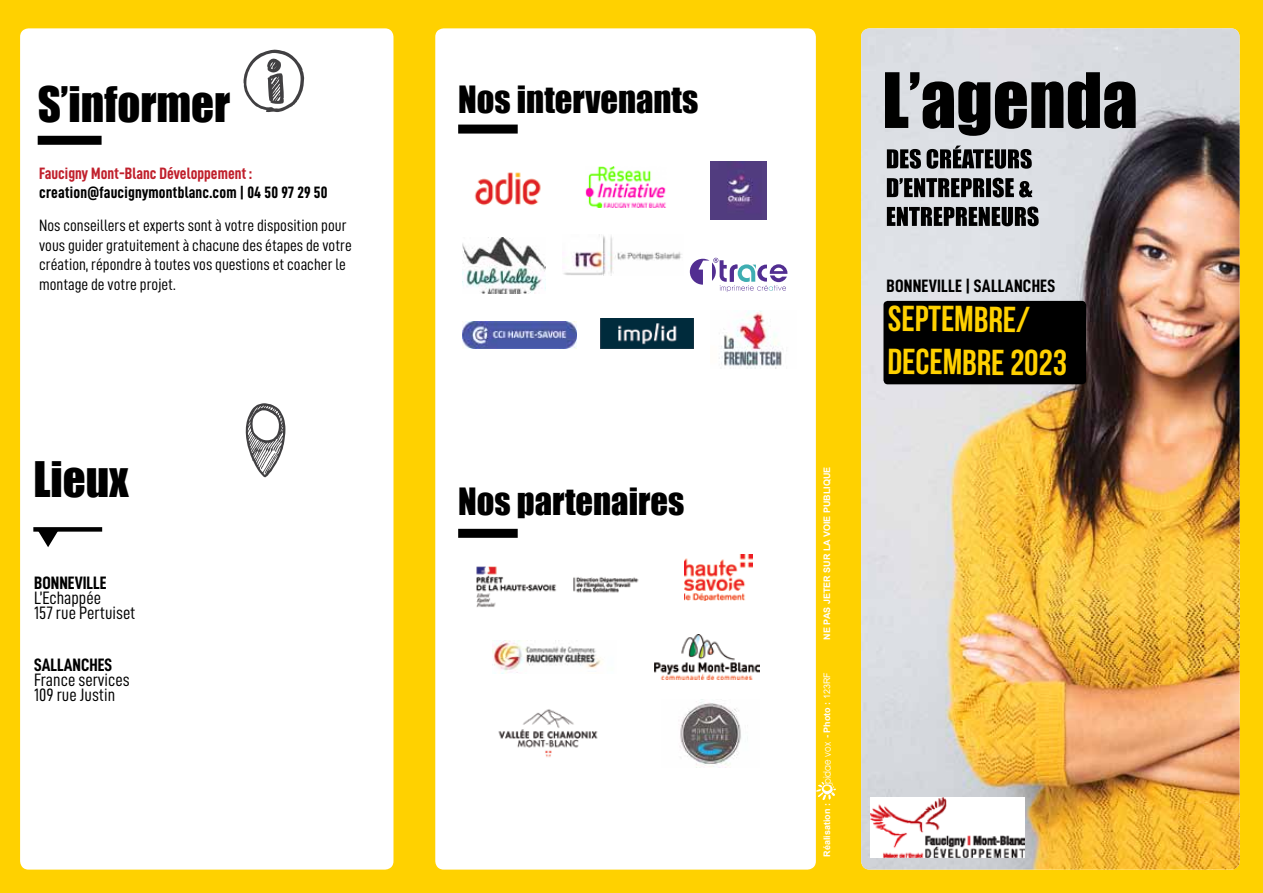
<style>
.page{position:relative;width:1263px;height:893px;background:#ffd100}
.page>*{position:absolute;margin:0;border:0;box-sizing:border-box;transform-origin:0 0}
.t1{font:45px "Impact";color:#000}
.t2{font:700 36px/43.3px "Bebas Neue";letter-spacing:-.01em;color:#ffd100}
.t3{font:34.5px "Impact";color:#000}
.t4{font:18px/15px "D DIN Condensed";color:#000}
.t5{font:18px "D DIN Condensed Bold";letter-spacing:.005em;color:#000}
.t6{font:16.5px/19.5px "D DIN Condensed";color:#000}
.t7{font:16.5px "D DIN Condensed Bold";letter-spacing:.01em;color:#000}
.t8{font:16.5px "D DIN Condensed Bold";color:#c0202c}
.t9{font:100 10.2px "Avant Garde";letter-spacing:.01em;color:#fff}
.t10{font:700 9px "Arial";color:#fff}
.s1{font-weight:400}
.s2{font-size:10.95px}
</style>
<div class="page">
<img style="left:861px;top:28px;width:378px;height:841px">
<svg style="left:885px;top:72px;width:251px;height:64px;background:#626365"></svg>
<svg style="left:887px;top:146px;width:145px;height:23px;background:#5d5e60"></svg>
<svg style="left:887px;top:178px;width:145px;height:20px;background:#525355"></svg>
<svg style="left:887px;top:207px;width:152px;height:19px;background:#404143"></svg>
<div style="left:883px;top:301px;width:203px;height:83px;background:#000;border-radius:4px"></div>
<div style="left:20px;top:28px;width:373px;height:842px;background:#fff;border-radius:9px"></div>
<div style="left:435px;top:28px;width:381px;height:842px;background:#fff;border-radius:9px"></div>
<div style="left:458px;top:125px;width:60px;height:9px;background:#000"></div>
<div style="left:458px;top:529px;width:60px;height:9px;background:#000"></div>
<div style="left:38px;top:136px;width:64px;height:9px;background:#000"></div>
<svg style="left:243px;top:49px;width:62px;height:64px"></svg>
<img style="left:474px;top:172px;width:67px;height:34px">
<img style="left:684px;top:555px;width:68px;height:45px">
<img style="left:601px;top:318px;width:93px;height:31px">
<img style="left:462px;top:322px;width:114px;height:27px">
<img style="left:492px;top:640px;width:111px;height:34px">
<img style="left:585px;top:167px;width:81px;height:41px">
<img style="left:563px;top:235px;width:119px;height:41px">
<img style="left:462px;top:237px;width:83px;height:56px">
<img style="left:719px;top:311px;width:64px;height:57px">
<svg style="left:816px;top:782px;width:20px;height:18px"></svg>
<img style="left:679px;top:699px;width:62px;height:68px">
<img style="left:476px;top:567px;width:163px;height:40px">
<img style="left:498px;top:709px;width:100px;height:48px">
<img style="left:655px;top:635px;width:104px;height:44px">
<svg style="left:690px;top:258px;width:97px;height:34px"></svg>
<img style="left:710px;top:162px;width:57px;height:58px">
<img style="left:871px;top:797px;width:154px;height:60px">
<svg style="left:245px;top:403px;width:40px;height:74px"></svg>
<svg style="left:39px;top:532px;width:19px;height:15px"></svg>
<div style="left:33px;top:527px;width:69px;height:5px;background:#000"></div>
<h1 class="t1" style="left:38px;top:70px;width:194px">S’informer</h1>
<p class="t8" style="left:39px;top:164px;width:214px">Faucigny Mont-Blanc Développement :</p>
<p class="t7" style="left:39px;top:184px;width:290px">creation@faucignymontblanc.com | 04 50 97 29 50</p>
<p class="t6" style="left:39px;top:215px;width:314px">Nos conseillers et experts sont à votre disposition pour vous guider gratuitement à chacune des étapes de votre création, répondre à toutes vos questions et coacher le montage de votre projet.</p>
<h1 class="t1" style="left:33px;top:444px;width:97px">Lieux</h1>
<p class="t5" style="left:34px;top:573px;width:74px">Bonneville</p>
<p class="t4" style="left:34px;top:590px;width:103px">L’Echappée<br>157 rue Pertuiset</p>
<p class="t5" style="left:34px;top:654px;width:79px">Sallanches</p>
<p class="t4" style="left:34px;top:672px;width:97px">France services<br>109 rue Justin</p>
<h3 class="t3" style="left:458px;top:73px;width:242px">Nos intervenants</h3>
<h3 class="t3" style="left:458px;top:475px;width:228px">Nos partenaires</h3>
<p class="t10" style="left:820px;top:640px;width:175px;rotate:-90deg">NE PAS JETER SUR LA VOIE PUBLIQUE</p>
<p class="t10" style="left:820px;top:738px;width:67px;rotate:-90deg">- Photo : <span class="s1">123RF</span></p>
<p class="t9" style="left:821px;top:792px;width:51px;rotate:-90deg"><span class="s2">O</span>pidae vox</p>
<p class="t10" style="left:820px;top:857px;width:55px;rotate:-90deg">Réalisation :</p>
<p class="t5" style="left:886px;top:276px;width:169px">Bonneville | Sallanches</p>
<h2 class="t2" style="left:887px;top:297px;width:181px">SEPTEMBRE/<br>DECEMBRE 2023</h2>
</div>
